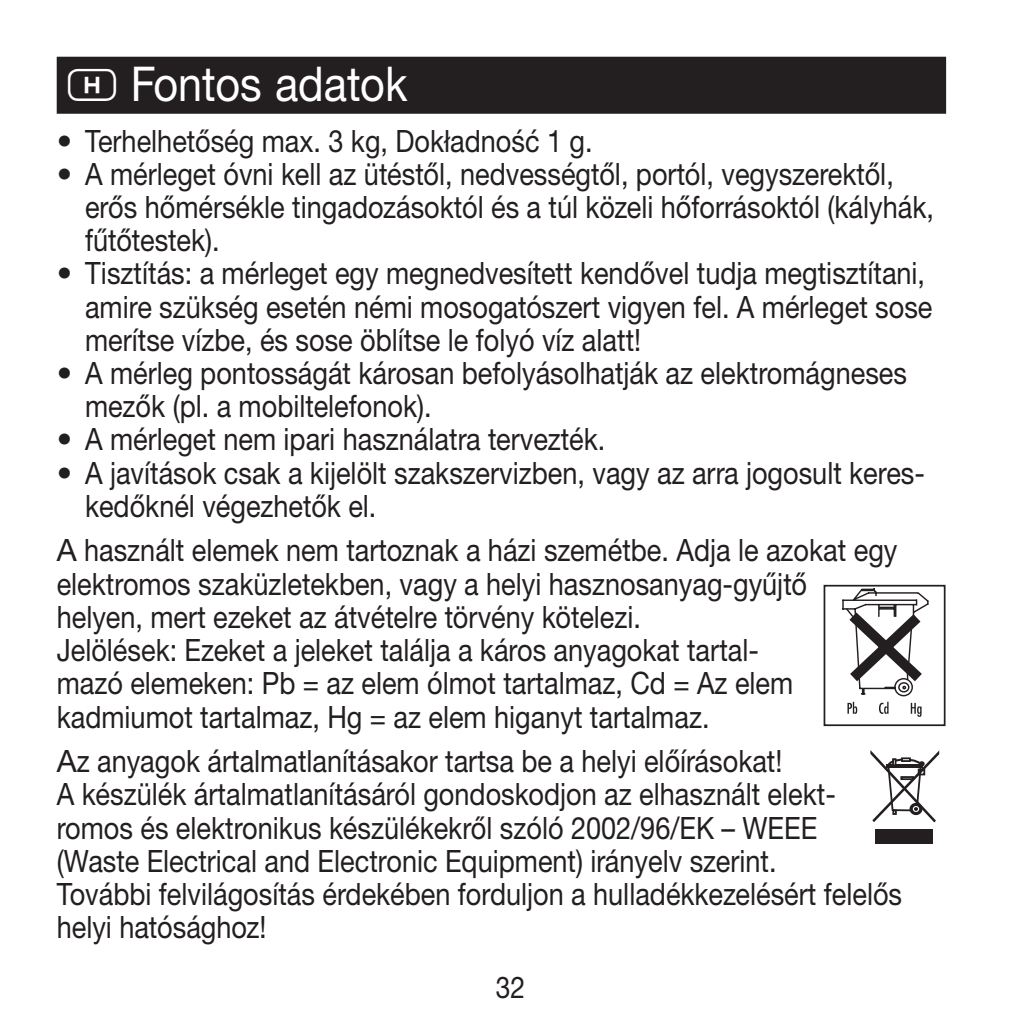
<style>
.page{position:relative;width:1021px;height:1021px;background:#fff}
.page>*{position:absolute;margin:0;border:0;box-sizing:border-box;transform-origin:0 0}
.t1{font:48px "Helvetica Neue LTW1 G";color:#fff;scale:.9 1}
.t2{font:30.8px/33.2px "Helvetica Neue LTW1 G";color:#231f20}
.t3{font:30px "Helvetica Neue LT Pro";color:#231f20;scale:.88 1}
.s1{font-family:"Laend Beurer";font-weight:700}
</style>
<div class="page">
<div style="left:57px;top:57px;width:889px;height:57px;background:#231f20"></div>
<div style="left:823px;top:585px;width:122px;height:141px;border:2px solid #231f20"></div>
<svg style="left:838px;top:586px;width:94px;height:130px"></svg>
<div style="left:875px;top:829px;width:57px;height:14px;background:#231f20"></div>
<svg style="left:870px;top:750px;width:69px;height:72px"></svg>
<h1 class="t1" style="left:68px;top:55px;width:378px"><span class="s1">H</span> Fontos adatok</h1>
<p class="t2" style="left:57px;top:124px;width:537px">• Terhelhetőség max. 3 kg, Dokładność 1 g.</p>
<p class="t2" style="left:85px;top:157px;width:850px;text-indent:-28px">• A mérleget óvni kell az ütéstől, nedvességtől, portól, vegyszerektől, erős hőmérsékle tingadozásoktól és a túl közeli hőforrásoktól (kályhák, fűtőtestek).</p>
<p class="t2" style="left:85px;top:256px;width:848px;text-indent:-28px">• Tisztítás: a mérleget egy megnedvesített kendővel tudja megtisztítani, amire szükség esetén némi mosogatószert vigyen fel. A mérleget sose merítse vízbe, és sose öblítse le folyó víz alatt!</p>
<p class="t2" style="left:85px;top:356px;width:823px;text-indent:-28px">• A mérleg pontosságát károsan befolyásolhatják az elektromágneses mezők (pl. a mobiltelefonok).</p>
<p class="t2" style="left:57px;top:422px;width:550px">• A mérleget nem ipari használatra tervezték.</p>
<p class="t2" style="left:85px;top:456px;width:841px;text-indent:-28px">• A javítások csak a kijelölt szakszervizben, vagy az arra jogosult keres&shy;kedőknél végezhetők el.</p>
<p class="t2" style="left:57px;top:533px;width:842px">A használt elemek nem tartoznak a házi szemétbe. Adja le azokat egy elektromos szaküzletekben, vagy a helyi hasznosanyag-gyűjtő helyen, mert ezeket az átvételre törvény kötelezi.<br>Jelölések: Ezeket a jeleket találja a káros anyagokat tartal-<br>mazó elemeken: Pb = az elem ólmot tartalmaz, Cd = Az elem kadmiumot tartalmaz, Hg = az elem higanyt tartalmaz.</p>
<p class="t2" style="left:57px;top:744px;width:847px">Az anyagok ártalmatlanításakor tartsa be a helyi előírásokat!<br>A készülék ártalmatlanításáról gondoskodjon az elhasznált elekt&shy;romos és elektronikus készülékekről szóló 2002/96/EK – WEEE (Waste Electrical and Electronic Equipment) irányelv szerint.<br>További felvilágosítás érdekében forduljon a hulladékkezelésért felelős helyi hatósághoz!</p>
<p class="t3" style="left:496px;top:970px;width:35px">32</p>
</div>
